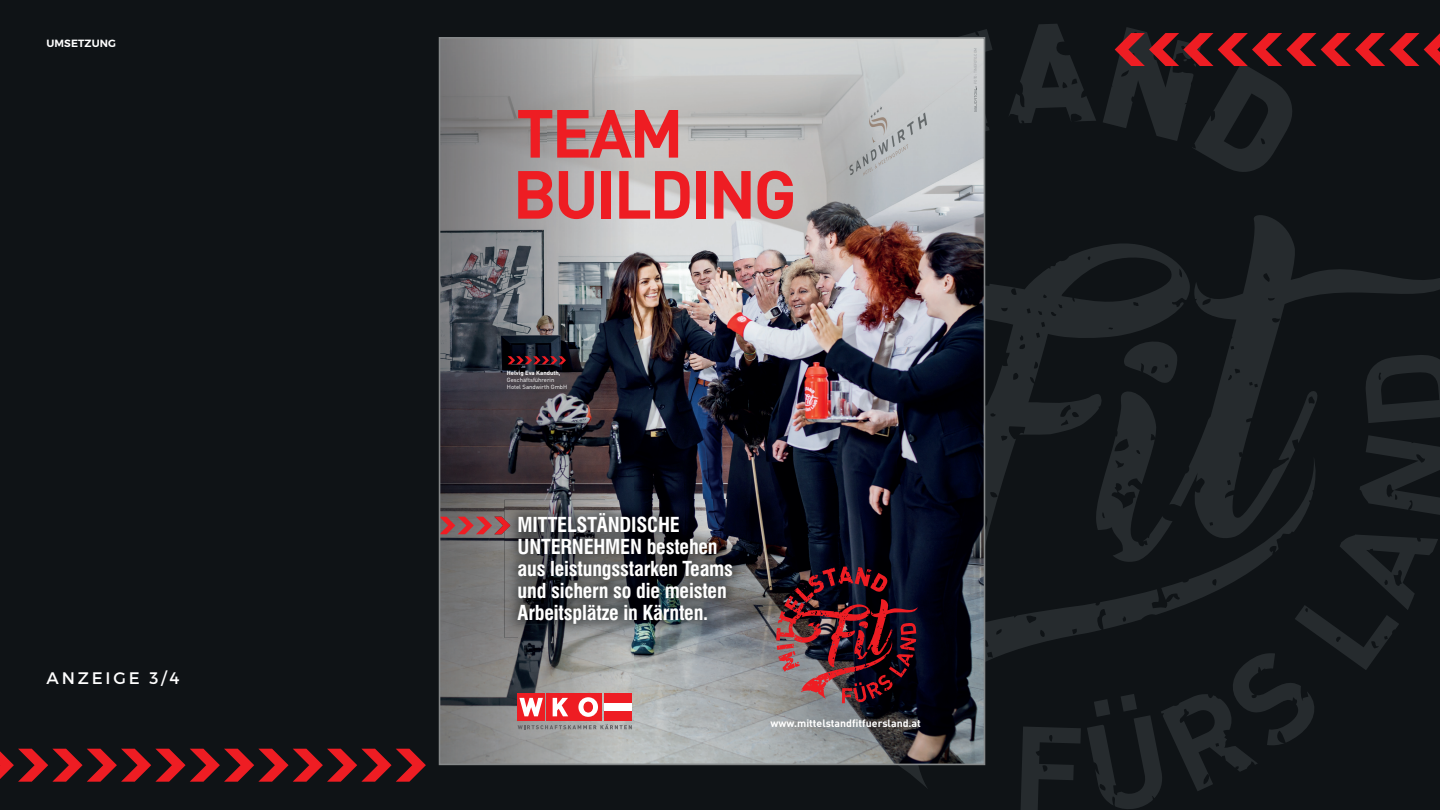
<style>
.page{position:relative;width:1440px;height:810px;background:#0f1316}
.page>*{position:absolute;margin:0;border:0;box-sizing:border-box;transform-origin:0 0}
.t1{font:700 66.9px/61.1px "DIN";letter-spacing:-.04em;color:#ee1d23}
.t2{font:700 condensed 20.17px/22px "Swiss 721 BT";letter-spacing:-.01em;color:#fff}
.t3{font:16.73px "Montserrat";letter-spacing:.17em;color:#fff}
.t4{font:700 10.5px "DIN";color:#fff}
.t5{font:600 10.5px "Montserrat";letter-spacing:.01em;color:#fff}
.t6{font:5.93px/7.4px "DIN";color:#fff}
.t7{font:700 5.93px "DIN";color:#fff}
</style>
<div class="page">
<svg style="left:1190px;top:210px;width:250px;height:129px;background:#15191c"></svg>
<svg style="left:1008px;top:24px;width:88px;height:99px;background:#191e21"></svg>
<svg style="left:784px;top:607px;width:303px;height:183px;background:#191e21"></svg>
<svg style="left:1020px;top:727px;width:61px;height:83px;background:#1a1e21"></svg>
<svg style="left:1087px;top:339px;width:353px;height:471px;background:#14181b"></svg>
<svg style="left:985px;top:187px;width:205px;height:420px;background:#161a1d"></svg>
<svg style="left:0;top:749px;width:426px;height:33px;background:#67161b"></svg>
<svg style="left:1103px;top:27px;width:337px;height:146px;background:#27181c"></svg>
<img style="left:634px;top:40px;width:348px;height:722px">
<img style="left:442px;top:40px;width:192px;height:377px">
<img style="left:442px;top:417px;width:163px;height:97px">
<img style="left:605px;top:417px;width:29px;height:83px">
<img style="left:442px;top:514px;width:76px;height:248px">
<img style="left:518px;top:638px;width:116px;height:124px">
<img style="left:504px;top:500px;width:242px;height:138px">
<svg style="left:442px;top:517px;width:68px;height:17px"></svg>
<div style="left:604px;top:703px;width:28px;height:9px;background:#fff"></div>
<div style="left:604px;top:694px;width:28px;height:9px;background:#ee1d23"></div>
<div style="left:604px;top:712px;width:28px;height:9px;background:#ee1d23"></div>
<svg style="left:518px;top:724px;width:114px;height:5px"></svg>
<div style="left:575px;top:694px;width:27px;height:27px;background:#ee1d23"></div>
<div style="left:546px;top:694px;width:27px;height:27px;background:#ee1d23"></div>
<svg style="left:553px;top:698px;width:15px;height:18px"></svg>
<div style="left:518px;top:694px;width:27px;height:27px;background:#ee1d23"></div>
<svg style="left:519px;top:698px;width:24px;height:18px"></svg>
<svg style="left:578px;top:697px;width:20px;height:20px"></svg>
<div style="left:584px;top:702px;width:8px;height:10px;background:#ee1d23;border-radius:50%"></div>
<div style="left:584px;top:702px;width:9px;height:10px;border:1px solid #ee1d23;border-radius:50%"></div>
<img style="left:656px;top:507px;width:262px;height:196px">
<svg style="left:508px;top:356px;width:58px;height:8px"></svg>
<svg style="left:754px;top:29px;width:239px;height:201px;background:#afb0b2"></svg>
<p class="t5" style="left:46px;top:37px;width:71px">UMSETZUNG</p>
<p class="t3" style="left:46px;top:668px;width:134px">ANZEIGE 3/4</p>
<h1 class="t1" style="left:513px;top:100px;width:286px">TEAM<br>BUILDING</h1>
<p class="t7" style="left:507px;top:369px;width:55px">Helvig Eva Kanduth,</p>
<p class="t6" style="left:507px;top:376px;width:62px">Geschäftsführerin<br>Hotel Sandwirth GmbH</p>
<p class="t2" style="left:518px;top:514px;width:217px">MITTELSTÄNDISCHE<br>UNTERNEHMEN bestehen aus leistungsstarken Teams und sichern so die meisten<br>Arbeitsplätze in Kärnten.</p>
<p class="t4" style="left:771px;top:717px;width:152px">www.mittelstandfitfuersland.at</p>
</div>
